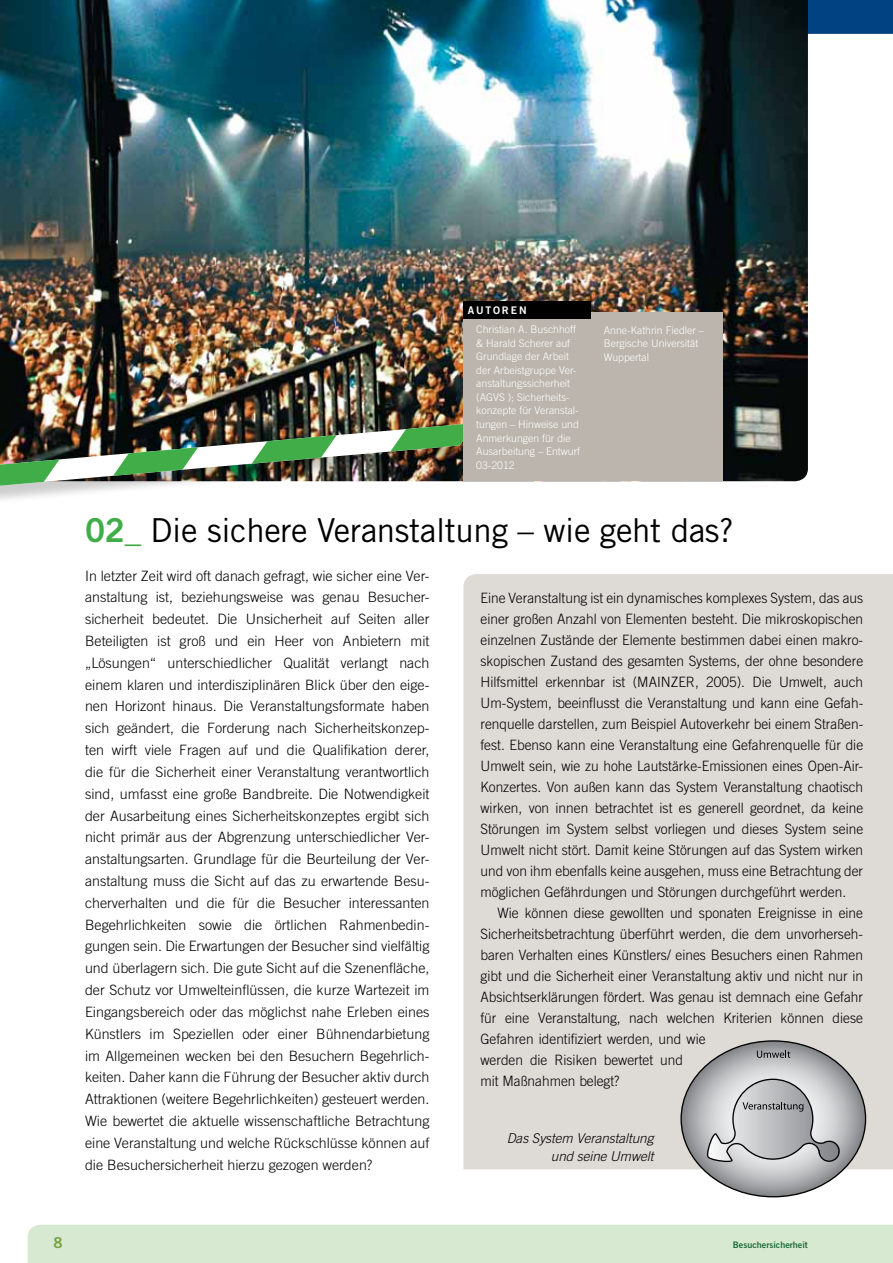
<style>
.page{position:relative;width:893px;height:1263px;background:#fff}
.page>*{position:absolute;margin:0;border:0;box-sizing:border-box;transform-origin:0 0}
.t1{font:33px "Trade Gothic";letter-spacing:-.01em;color:#000}
.t2{font:15px "Trade Gothic Bold Two";color:#76a240}
.t3{font:300 14.25px/21.8px "Trade Gothic";color:#000;text-align:justify}
.t4{font:300 14.25px/21px "Trade Gothic";color:#000;text-align:justify;scale:.96 1}
.t5{font:italic 300 13.5px/18px "Trade Gothic";letter-spacing:-.005em;color:#000;text-align:right}
.t6{font:300 10.5px/13.5px "Trade Gothic";color:#fff}
.t7{font:10.5px "Trade Gothic Bold Two";color:#fff}
.t8{font:9px "Trade Gothic Bold Two";color:#1c6e3c}
.s1{font-family:"Trade Gothic Bold Two";color:#41ad49}
</style>
<div class="page">
<div style="left:808px;top:0;width:85px;height:34px;background:#004282"></div>
<div style="left:28px;top:1225px;width:865px;height:38px;background:#d8e9d2"></div>
<img style="left:0;top:0;width:808px;height:481px">
<img style="left:0;top:410px;width:504px;height:90px">
<div style="left:463px;top:312px;width:260px;height:169px;background:#bbb5ad"></div>
<div style="left:463px;top:301px;width:128px;height:17px;background:#000"></div>
<div style="left:463px;top:574px;width:430px;height:595px;background:#dedbd7"></div>
<svg style="left:680px;top:1040px;width:186px;height:157px;background:#b9babb"></svg>
<p class="t7" style="left:468px;top:304px;width:27px">Autoren</p>
<p class="t6" style="left:476px;top:323px;width:105px">Christian A. Buschhoff &amp; Harald Scherer auf<br>Grundlage der Arbeit der Arbeistgruppe Ver&shy;anstaltungssicherheit (AGVS ); Sicherheits&shy;konzepte für Veranstal&shy;tungen – Hinweise und<br>Anmerkungen für die<br>Ausarbeitung – Entwurf<br>03-2012</p>
<p class="t6" style="left:604px;top:323px;width:102px">Anne-Kathrin Fiedler –<br>Bergische Universität<br>Wuppertal</p>
<h1 class="t1" style="left:85px;top:510px;width:650px"><span class="s1">02_</span> Die sichere Veranstaltung – wie geht das?</h1>
<p class="t3" style="left:85px;top:564px;width:346px">In letzter Zeit wird oft danach gefragt, wie sicher eine Ver&shy;anstaltung ist, beziehungsweise was genau Besucher&shy;sicherheit bedeutet. Die Unsicherheit auf Seiten aller Beteiligten ist groß und ein Heer von Anbietern mit „Lösungen“ unterschiedlicher Qualität verlangt nach einem klaren und interdisziplinären Blick über den eige&shy;nen Horizont hinaus. Die Veranstaltungsformate haben sich geändert, die Forderung nach Sicherheitskonzep&shy;ten wirft viele Fragen auf und die Qualifikation derer, die für die Sicherheit einer Veranstaltung verantwortlich sind, umfasst eine große Bandbreite. Die Notwendigkeit der Ausarbeitung eines Sicherheitskonzeptes ergibt sich nicht primär aus der Abgrenzung unterschiedlicher Ver&shy;anstaltungsarten. Grundlage für die Beurteilung der Ver&shy;anstaltung muss die Sicht auf das zu erwartende Besu&shy;cherverhalten und die für die Besucher interessanten Begehrlichkeiten sowie die örtlichen Rahmenbedin&shy;gungen sein. Die Erwartungen der Besucher sind vielfältig und überlagern sich. Die gute Sicht auf die Szenenfläche, der Schutz vor Umwelteinflüssen, die kurze Wartezeit im Eingangsbereich oder das möglichst nahe Erleben eines Künstlers im Speziellen oder einer Bühnendarbietung im Allgemeinen wecken bei den Besuchern Begehrlich&shy;keiten. Daher kann die Führung der Besucher aktiv durch Attraktionen (weitere Begehrlichkeiten) gesteuert werden.<br>Wie bewertet die aktuelle wissenschaftliche Betrachtung eine Veranstaltung und welche Rückschlüsse können auf die Besuchersicherheit hierzu gezogen werden?</p>
<p class="t4" style="left:480px;top:587px;width:400px">Eine Veranstaltung ist ein dynamisches komplexes System, das aus einer großen Anzahl von Elementen besteht. Die mikroskopischen einzelnen Zustände der Elemente bestimmen dabei einen makro&shy;skopischen Zustand des gesamten Systems, der ohne besondere Hilfsmittel erkennbar ist (MAINZER, 2005). Die Umwelt, auch Um-System, beeinflusst die Veranstaltung und kann eine Gefah&shy;renquelle darstellen, zum Beispiel Autoverkehr bei einem Straßen&shy;fest. Ebenso kann eine Veranstaltung eine Gefahrenquelle für die Umwelt sein, wie zu hohe Lautstärke-Emissionen eines Open-Air-Konzertes. Von außen kann das System Veranstaltung chaotisch wirken, von innen betrachtet ist es generell geordnet, da keine Störungen im System selbst vorliegen und dieses System seine Umwelt nicht stört. Damit keine Störungen auf das System wirken und von ihm ebenfalls keine ausgehen, muss eine Betrachtung der möglichen Gefährdungen und Störungen durchgeführt werden.</p>
<p class="t4" style="left:480px;top:902px;width:400px;text-align:left;text-indent:17px">Wie können diese gewollten und sponaten Ereignisse in eine Sicherheitsbetrachtung überführt werden, die dem unvorherseh&shy;baren Verhalten eines Künstlers/ eines Besuchers einen Rahmen gibt und die Sicherheit einer Veranstaltung aktiv und nicht nur in Absichtserklärungen fördert. Was genau ist demnach eine Gefahr für eine Veranstaltung, nach welchen Kriterien können diese Gefahren identifiziert werden, und wie<br>werden die Risiken bewertet und<br>mit Maßnahmen belegt?</p>
<p class="t5" style="left:507px;top:1128px;width:148px">Das System Veranstaltung und seine Umwelt</p>
<p class="t2" style="left:54px;top:1234px;width:11px">8</p>
<p class="t8" style="left:733px;top:1239px;width:77px">Besuchersicherheit</p>
</div>
